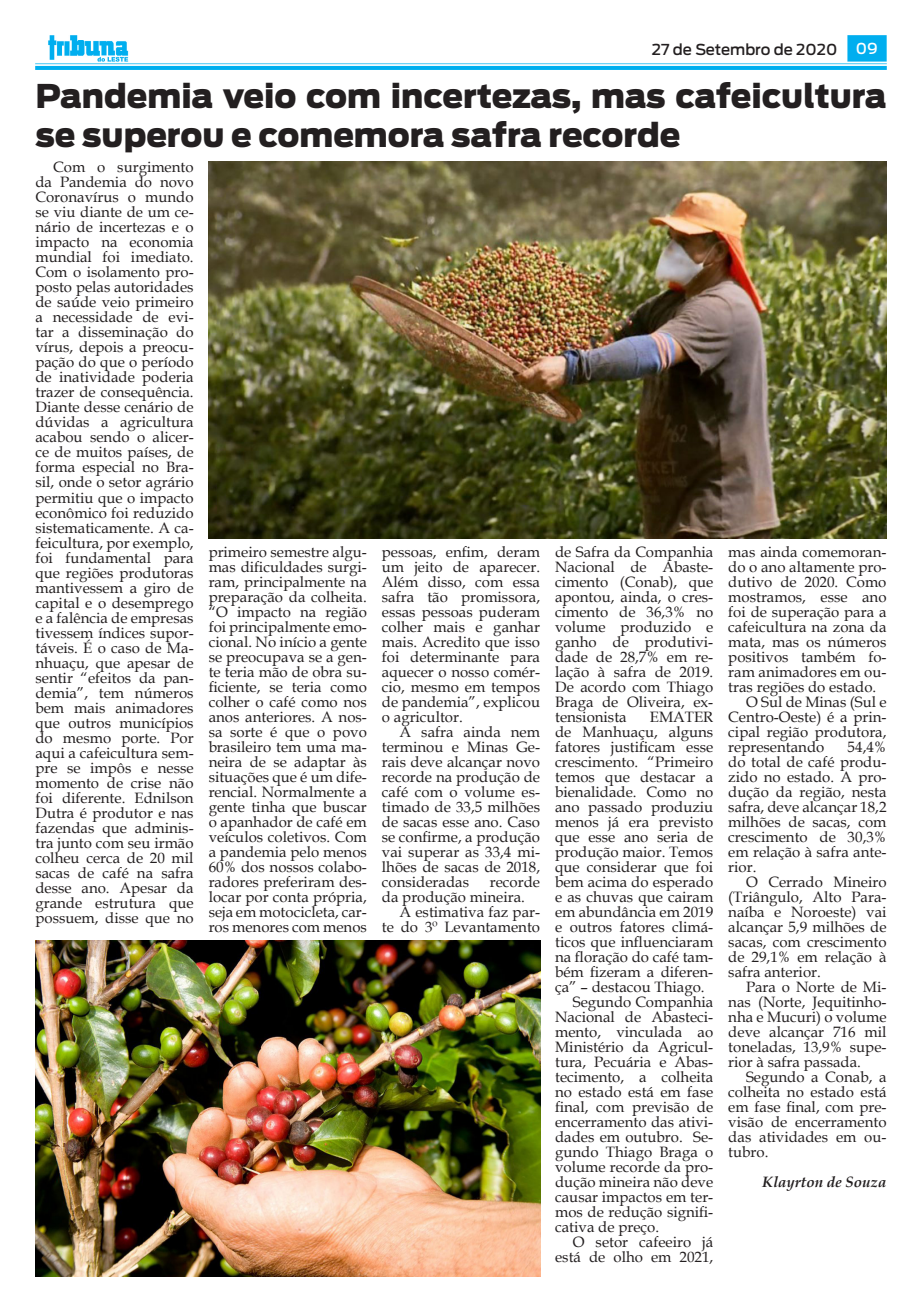
<style>
.page{position:relative;width:922px;height:1312px;background:#fff}
.page>*{position:absolute;margin:0;border:0;box-sizing:border-box;transform-origin:0 0}
.t1{font:900 32.5px/39px "Antenna";color:#231f20}
.Tribuna_Texto_-_Book{font:15px/15px "Book Antiqua";color:#231f20;text-align:justify}
.t2{font:500 15px "Antenna";color:#231f20}
.Tribuna_Texto_-_Book-2{font:italic 700 15px "Book Antiqua";color:#231f20}
.s1{color:#fff}
</style>
<div class="page">
<img style="left:35px;top:35px;width:851px;height:34px">
<img style="left:209px;top:161px;width:677px;height:377px">
<img style="left:35px;top:940px;width:505px;height:336px">
<p class="t2" style="left:651px;top:41px;width:227px">27 de Setembro de 2020 <span class="s1">09</span></p>
<p class="t1" style="left:35px;top:76px;width:852px">Pandemia veio com incertezas, mas cafeicultura se superou e comemora safra recorde</p>
<p class="Tribuna_Texto_-_Book" style="left:35px;top:159px;width:160px;text-indent:18px">Com o surgimento da Pandemia do novo Coronavírus o mundo se viu diante de um ce&shy;nário de incertezas e o impacto na economia mundial foi imediato.<br>Com o isolamento pro&shy;posto pelas autoridades de saúde veio primeiro a necessidade de evi&shy;tar a disseminação do vírus, depois a preocu&shy;pação do que o período de inatividade poderia trazer de consequência.<br>Diante desse cenário de dúvidas a agricultura acabou sendo o alicer&shy;ce de muitos países, de forma especial no Bra&shy;sil, onde o setor agrário permitiu que o impacto econômico foi reduzido sistematicamente. A ca&shy;feicultura, por exemplo, foi fundamental para que regiões produtoras mantivessem a giro de capital e o desemprego e a falência de empresas tivessem índices supor&shy;táveis. É o caso de Ma&shy;nhuaçu, que apesar de sentir “efeitos da pan&shy;demia”, tem números bem mais animadores que outros municípios do mesmo porte. Por aqui a cafeicultura sem&shy;pre se impôs e nesse momento de crise não foi diferente. Ednilson Dutra é produtor e nas fazendas que adminis&shy;tra junto com seu irmão colheu cerca de 20 mil sacas de café na safra desse ano. Apesar da grande estrutura que possuem, disse que no</p>
<p class="Tribuna_Texto_-_Book" style="left:209px;top:544px;width:160px">primeiro semestre algu&shy;mas dificuldades surgi&shy;ram, principalmente na preparação da colheita. “O impacto na região foi principalmente emo&shy;cional. No início a gente se preocupava se a gen&shy;te teria mão de obra su&shy;ficiente, se teria como colher o café como nos anos anteriores. A nos&shy;sa sorte é que o povo brasileiro tem uma ma&shy;neira de se adaptar às situações que é um dife&shy;rencial. Normalmente a gente tinha que buscar o apanhador de café em veículos coletivos. Com a pandemia pelo menos 60% dos nossos colabo&shy;radores preferiram des&shy;locar por conta própria, seja em motocicleta, car&shy;ros menores com menos</p>
<p class="Tribuna_Texto_-_Book" style="left:382px;top:544px;width:160px">pessoas, enfim, deram um jeito de aparecer.<br>Além disso, com essa safra tão promissora, essas pessoas puderam colher mais e ganhar mais. Acredito que isso foi determinante para aquecer o nosso comér&shy;cio, mesmo em tempos de pandemia”, explicou o agricultor.</p>
<p class="Tribuna_Texto_-_Book" style="left:555px;top:544px;width:160px">de Safra da Companhia Nacional de Abaste&shy;cimento (Conab), que apontou, ainda, o cres&shy;cimento de 36,3% no volume produzido e ganho de produtivi&shy;dade de 28,7% em re&shy;lação à safra de 2019.<br>De acordo com Thiago Braga de Oliveira, ex&shy;tensionista</p>
<p class="Tribuna_Texto_-_Book" style="left:728px;top:544px;width:160px">mas ainda comemoran&shy;do o ano altamente pro&shy;dutivo de 2020. Como mostramos, esse ano foi de superação para a cafeicultura na zona da mata, mas os números positivos também fo&shy;ram animadores em ou&shy;tras regiões do estado.</p>
<p class="Tribuna_Texto_-_Book" style="left:728px;top:694px;width:160px;text-indent:18px">O Sul de Minas (Sul e Centro-Oeste) é a prin&shy;cipal região produtora, representando</p>
<p class="Tribuna_Texto_-_Book" style="left:555px;top:709px;width:160px;text-indent:95px">EMATER de Manhuaçu, alguns fatores justificam esse crescimento. “Primeiro temos que destacar a bienalidade. Como no ano passado produziu menos já era previsto que esse ano seria de produção maior. Temos que considerar que foi bem acima do esperado e as chuvas que cairam em abundância em 2019 e outros fatores climá&shy;ticos que influenciaram na floração do café tam&shy;bém fizeram a diferen&shy;ça” – destacou Thiago.</p>
<p class="Tribuna_Texto_-_Book" style="left:555px;top:994px;width:160px;text-indent:18px">Segundo Companhia Nacional de Abasteci&shy;mento, vinculada ao Ministério da Agricul&shy;tura, Pecuária e Abas&shy;tecimento, a colheita no estado está em fase final, com previsão de encerramento das ativi&shy;dades em outubro. Se&shy;gundo Thiago Braga o volume recorde da pro&shy;dução mineira não deve causar impactos em ter&shy;mos de redução signifi&shy;cativa de preço.</p>
<p class="Tribuna_Texto_-_Book" style="left:555px;top:1234px;width:160px;text-align:right">O setor cafeeiro já está de olho em 2021,</p>
<p class="Tribuna_Texto_-_Book" style="left:382px;top:724px;width:160px;text-indent:18px">A safra ainda nem terminou e Minas Ge&shy;rais deve alcançar novo recorde na produção de café com o volume es&shy;timado de 33,5 milhões de sacas esse ano. Caso se confirme, a produção vai superar as 33,4 mi&shy;lhões de sacas de 2018, consideradas</p>
<p class="Tribuna_Texto_-_Book" style="left:728px;top:739px;width:160px;text-indent:119px">54,4% do total de café produ&shy;zido no estado. A pro&shy;dução da região, nesta safra, deve alcançar 18,2 milhões de sacas, com crescimento de 30,3% em relação à safra ante&shy;rior.</p>
<p class="Tribuna_Texto_-_Book" style="left:728px;top:874px;width:160px;text-indent:18px">O Cerrado Mineiro (Triângulo, Alto Para&shy;naíba e Noroeste) vai alcançar 5,9 milhões de sacas, com crescimento de 29,1% em relação à safra anterior.</p>
<p class="Tribuna_Texto_-_Book" style="left:728px;top:979px;width:160px;text-indent:18px">Para o Norte de Mi&shy;nas (Norte, Jequitinho&shy;nha e Mucuri) o volume deve alcançar 716 mil toneladas, 13,9% supe&shy;rior à safra passada.</p>
<p class="Tribuna_Texto_-_Book" style="left:728px;top:1069px;width:160px;text-indent:18px">Segundo a Conab, a colheita no estado está em fase final, com pre&shy;visão de encerramento das atividades em ou&shy;tubro.</p>
<p class="Tribuna_Texto_-_Book-2" style="left:762px;top:1171px;width:126px">Klayrton de Souza</p>
<p class="Tribuna_Texto_-_Book" style="left:382px;top:874px;width:160px;text-indent:108px">recorde da produção mineira.</p>
<p class="Tribuna_Texto_-_Book" style="left:382px;top:904px;width:160px;text-align:right">A estimativa faz par-<br>te do 3º Levantamento</p>
</div>
